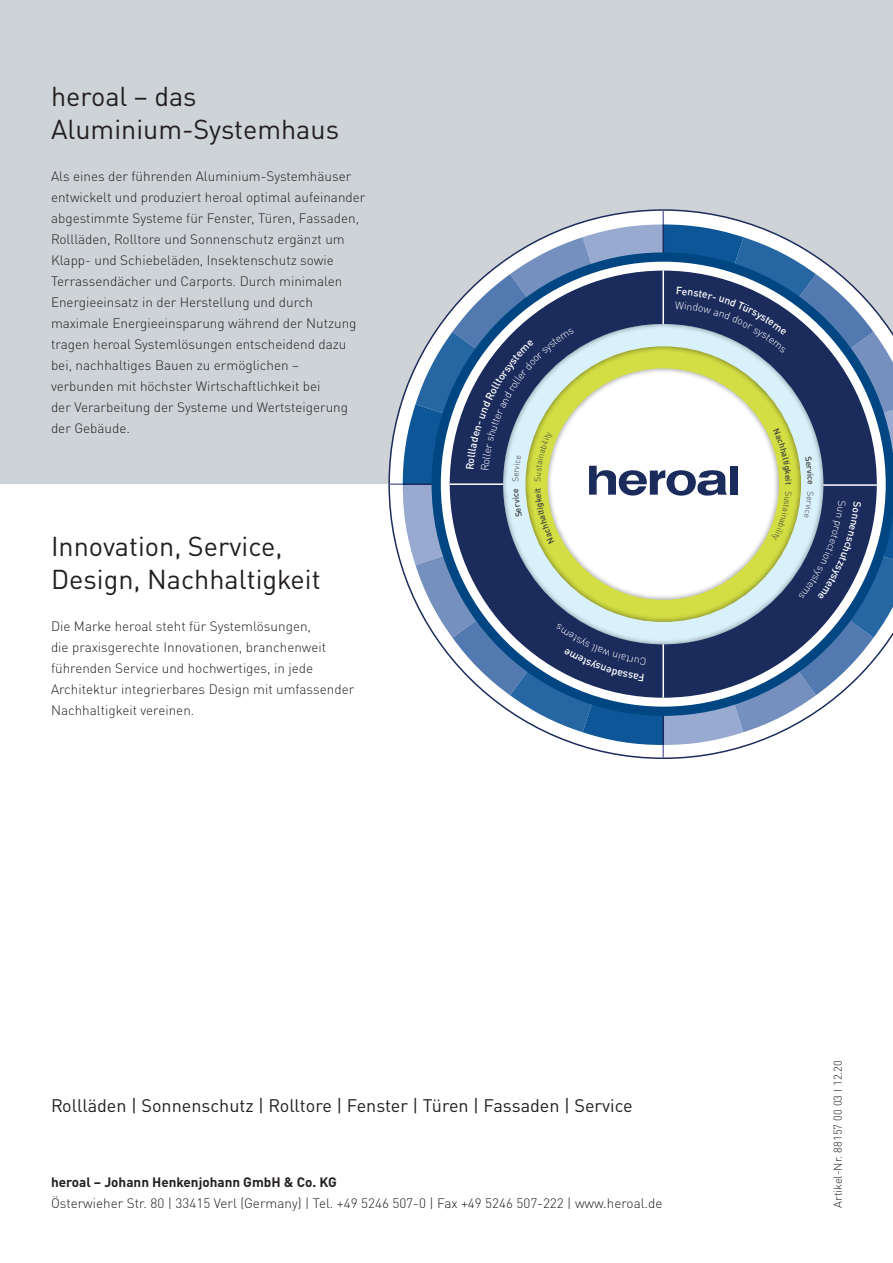
<style>
.page{position:relative;width:893px;height:1263px;background:#fff}
.page>*{position:absolute;margin:0;border:0;box-sizing:border-box;transform-origin:0 0}
.t1{font:27px/33px "DIN Pro";color:#231f20}
.t2{font:18px "DIN Pro";color:#231f20}
.t3{font:300 13.5px/21px "DIN Pro";color:#231f20}
.t4{font:700 13.5px "DIN Pro";color:#231f20}
.t5{font:300 11.25px "DIN Pro";color:#231f20}
</style>
<div class="page">
<div style="left:0;top:0;width:893px;height:484px;background:#ced3d7"></div>
<svg style="left:388px;top:209px;width:364px;height:550px"></svg>
<hr style="left:662px;top:639px;width:2px;height:119px;background:#7072a3">
<hr style="left:390px;top:483px;width:117px;height:2px;background:#7072a3">
<hr style="left:662px;top:210px;width:2px;height:122px;background:#7072a3">
<svg style="left:403px;top:224px;width:490px;height:521px"></svg>
<h1 class="t1" style="left:51px;top:77px;width:290px">heroal – das<br>Aluminium-Systemhaus</h1>
<p class="t3" style="left:51px;top:164px;width:316px">Als eines der führenden Aluminium-Systemhäuser entwickelt und produziert heroal optimal aufeinander abgestimmte Systeme für Fenster, Türen, Fassaden, Rollläden, Rolltore und Sonnenschutz ergänzt um Klapp- und Schiebeläden, Insektenschutz sowie Terrassendächer und Carports. Durch minimalen Energieeinsatz in der Herstellung und durch maximale Energieeinsparung während der Nutzung tragen heroal Systemlösungen entscheidend dazu bei, nachhaltiges Bauen zu ermöglichen –<br>verbunden mit höchster Wirtschaftlichkeit bei<br>der Verarbeitung der Systeme und Wertsteigerung der Gebäude.</p>
<h1 class="t1" style="left:51px;top:527px;width:271px">Innovation, Service,<br>Design, Nachhaltigkeit</h1>
<p class="t3" style="left:51px;top:615px;width:305px">Die Marke heroal steht für Systemlösungen,<br>die praxisgerechte Innovationen, branchenweit führenden Service und hochwertiges, in jede Architektur integrierbares Design mit umfassender Nachhaltigkeit vereinen.</p>
<h2 class="t2" style="left:51px;top:1091px;width:583px">Rollläden | Sonnenschutz | Rolltore | Fenster | Türen | Fassaden | Service</h2>
<p class="t4" style="left:51px;top:1170px;width:287px">heroal – Johann Henkenjohann GmbH &amp; Co. KG</p>
<p class="t3" style="left:51px;top:1191px;width:613px">Österwieher Str. 80 | 33415 Verl (Germany) | Tel. +49 5246 507-0 | Fax +49 5246 507-222 | www.heroal.de</p>
<p class="t5" style="left:829px;top:1208px;width:149px;rotate:-90deg">Artikel-Nr. 88157 00 03 I 12.20</p>
</div>
